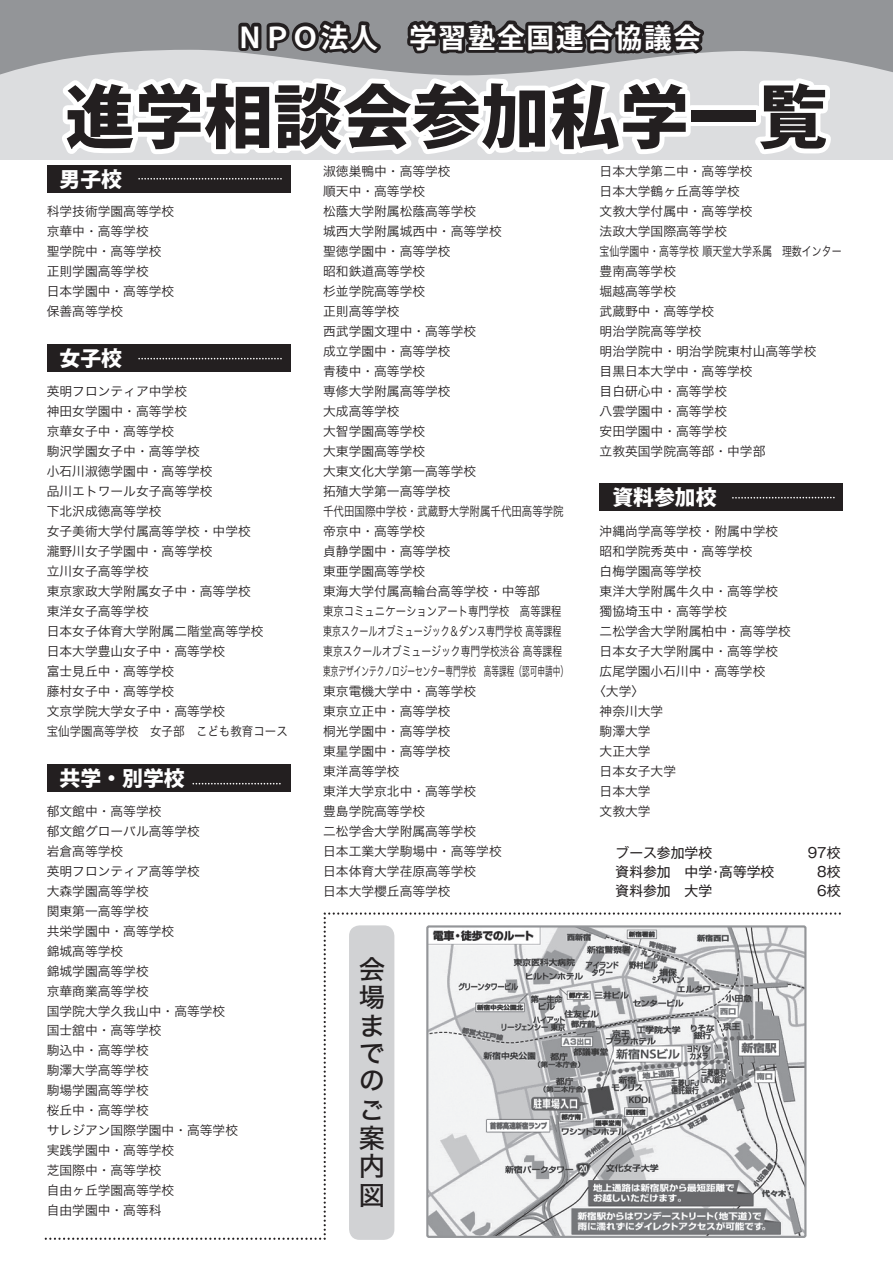
<style>
.page{position:relative;width:893px;height:1263px;background:#fff}
.page>*{position:absolute;margin:0;border:0;box-sizing:border-box;transform-origin:0 0}
.t1{font:800 69.3px "Koz Go Pro";color:#231f20}
.t2{font:700 27.75px "Koz Go Pro";letter-spacing:.06em;color:#fff}
.t3{font:26.25px/27.6px "Hira Kaku Std W5";color:#231f20;text-align:justify}
.t4{font:800 20.85px "Koz Go Pro";color:#fff}
.t5{font:13.8px "Gothic MB101 Pro";color:#231f20}
.t6{font:12.75px/20px "Hira Kaku Pro W3";color:#231f20}
</style>
<div class="page">
<div style="left:0;top:5px;width:893px;height:155px;background:#dcdddf"></div>
<svg style="left:0;top:0;width:893px;height:75px;fill:#939598"></svg>
<svg style="left:54px;top:0;width:659px;height:154px"></svg>
<div style="left:687px;top:105px;width:74px;height:21px;border:10px solid #fff"></div>
<svg style="left:739px;top:71px;width:98px;height:83px"></svg>
<svg style="left:46px;top:912px;width:795px;height:328px"></svg>
<div style="left:47px;top:165px;width:243px;height:27px;background:#231f20"></div>
<svg style="left:139px;top:178px;width:143px;height:2px"></svg>
<div style="left:47px;top:765px;width:243px;height:27px;background:#231f20"></div>
<svg style="left:193px;top:783px;width:88px;height:1px"></svg>
<div style="left:600px;top:484px;width:243px;height:27px;background:#231f20"></div>
<svg style="left:733px;top:497px;width:102px;height:2px"></svg>
<div style="left:47px;top:345px;width:243px;height:27px;background:#231f20"></div>
<svg style="left:139px;top:358px;width:143px;height:1px"></svg>
<svg style="left:424px;top:924px;width:384px;height:315px"></svg>
<h2 class="t2" style="left:236px;top:19px;width:467px">ＮＰＯ法人　学習塾全国連合協議会</h2>
<h1 class="t1" style="left:65px;top:72px;width:764px">進学相談会参加私学一覧</h1>
<h3 class="t4" style="left:60px;top:165px;width:64px">男子校</h3>
<p class="t6" style="left:47px;top:200px;width:129px">科学技術学園高等学校京華中・高等学校<br>聖学院中・高等学校正則学園高等学校<br>日本学園中・高等学校保善高等学校</p>
<h3 class="t4" style="left:60px;top:345px;width:64px">女子校</h3>
<p class="t6" style="left:47px;top:380px;width:243px">英明フロンティア中学校<br>神田女学園中・高等学校<br>京華女子中・高等学校<br>駒沢学園女子中・高等学校<br>小石川淑徳学園中・高等学校<br>品川エトワール女子高等学校<br>下北沢成徳高等学校<br>女子美術大学付属高等学校・中学校<br>瀧野川女子学園中・高等学校<br>立川女子高等学校<br>東京家政大学附属女子中・高等学校<br>東洋女子高等学校<br>日本女子体育大学附属二階堂高等学校<br>日本大学豊山女子中・高等学校<br>富士見丘中・高等学校<br>藤村女子中・高等学校<br>文京学院大学女子中・高等学校<br>宝仙学園高等学校　女子部　こども教育コース</p>
<h3 class="t4" style="left:60px;top:765px;width:127px">共学・別学校</h3>
<p class="t6" style="left:47px;top:800px;width:193px">郁文館中・高等学校<br>郁文館グローバル高等学校<br>岩倉高等学校<br>英明フロンティア高等学校<br>大森学園高等学校<br>関東第一高等学校<br>共栄学園中・高等学校<br>錦城高等学校<br>錦城学園高等学校<br>京華商業高等学校<br>国学院大学久我山中・高等学校国士舘中・高等学校<br>駒込中・高等学校<br>駒澤大学高等学校<br>駒場学園高等学校<br>桜丘中・高等学校<br>サレジアン国際学園中・高等学校実践学園中・高等学校<br>芝国際中・高等学校<br>自由ヶ丘学園高等学校<br>自由学園中・高等科</p>
<p class="t6" style="left:323px;top:160px;width:246px">淑徳巣鴨中・高等学校<br>順天中・高等学校<br>松蔭大学附属松蔭高等学校<br>城西大学附属城西中・高等学校<br>聖徳学園中・高等学校<br>昭和鉄道高等学校<br>杉並学院高等学校<br>正則高等学校<br>西武学園文理中・高等学校<br>成立学園中・高等学校<br>青稜中・高等学校<br>専修大学附属高等学校<br>大成高等学校<br>大智学園高等学校<br>大東学園高等学校<br>大東文化大学第一高等学校<br>拓殖大学第一高等学校<br>千代田国際中学校・武蔵野大学附属千代田高等学院帝京中・高等学校<br>貞静学園中・高等学校<br>東亜学園高等学校<br>東海大学付属高輪台高等学校・中等部<br>東京コミュニケーションアート専門学校　高等課程東京スクールオブミュージック＆ダンス専門学校高等課程東京スクールオブミュージック専門学校渋谷高等課程東京デザインテクノロジーセンター専門学校　高等課程（認可申請中(東京電機大学中・高等学校<br>東京立正中・高等学校<br>桐光学園中・高等学校<br>東星学園中・高等学校<br>東洋高等学校<br>東洋大学京北中・高等学校<br>豊島学院高等学校<br>二松学舎大学附属高等学校<br>日本工業大学駒場中･高等学校<br>日本体育大学荏原高等学校<br>日本大学櫻丘高等学校</p>
<p class="t6" style="left:600px;top:160px;width:244px">日本大学第二中・高等学校<br>日本大学鶴ヶ丘高等学校<br>文教大学付属中・高等学校<br>法政大学国際高等学校<br>宝仙学園中・高等学校順天堂大学系属　理数インター豊南高等学校<br>堀越高等学校<br>武蔵野中・高等学校<br>明治学院高等学校<br>明治学院中・明治学院東村山高等学校<br>目黒日本大学中・高等学校<br>目白研心中・高等学校<br>八雲学園中・高等学校<br>安田学園中・高等学校<br>立教英国学院高等部・中学部</p>
<h3 class="t4" style="left:612px;top:484px;width:106px">資料参加校</h3>
<p class="t6" style="left:600px;top:520px;width:180px">沖縄尚学高等学校・附属中学校</p>
<p class="t6" style="left:600px;top:540px;width:155px">昭和学院秀英中・高等学校</p>
<p class="t6" style="left:600px;top:560px;width:104px">白梅学園高等学校</p>
<p class="t6" style="left:600px;top:580px;width:180px">東洋大学附属牛久中・高等学校</p>
<p class="t6" style="left:600px;top:600px;width:129px">獨協埼玉中･高等学校</p>
<p class="t6" style="left:600px;top:620px;width:193px">二松学舎大学附属柏中・高等学校</p>
<p class="t6" style="left:600px;top:640px;width:180px">日本女子大学附属中・高等学校</p>
<p class="t6" style="left:600px;top:660px;width:167px">広尾学園小石川中・高等学校</p>
<p class="t6" style="left:593px;top:680px;width:53px">〈大学〈</p>
<p class="t6" style="left:600px;top:700px;width:65px">神奈川大学</p>
<p class="t6" style="left:600px;top:720px;width:53px">駒澤大学</p>
<p class="t6" style="left:600px;top:740px;width:53px">大正大学</p>
<p class="t6" style="left:600px;top:760px;width:78px">日本女子大学</p>
<p class="t6" style="left:600px;top:780px;width:53px">日本大学</p>
<p class="t6" style="left:600px;top:800px;width:53px">文教大学</p>
<p class="t5" style="left:615px;top:841px;width:98px">ブース参加学校</p>
<p class="t5" style="left:808px;top:841px;width:34px">97校</p>
<p class="t5" style="left:615px;top:860px;width:98px">資料参加　中学</p>
<p class="t5" style="left:719px;top:860px;width:57px">高等学校</p>
<p class="t5" style="left:817px;top:860px;width:25px">8校</p>
<p class="t5" style="left:709px;top:860px;width:15px">・</p>
<p class="t5" style="left:615px;top:879px;width:98px">資料参加　大学</p>
<p class="t5" style="left:817px;top:879px;width:25px">6校</p>
<h3 class="t3" style="left:359px;top:955px;width:27px">会場までの</h3>
<h3 class="t3" style="left:359px;top:1096px;width:27px;line-height:28.5px">ご案内図</h3>
</div>
